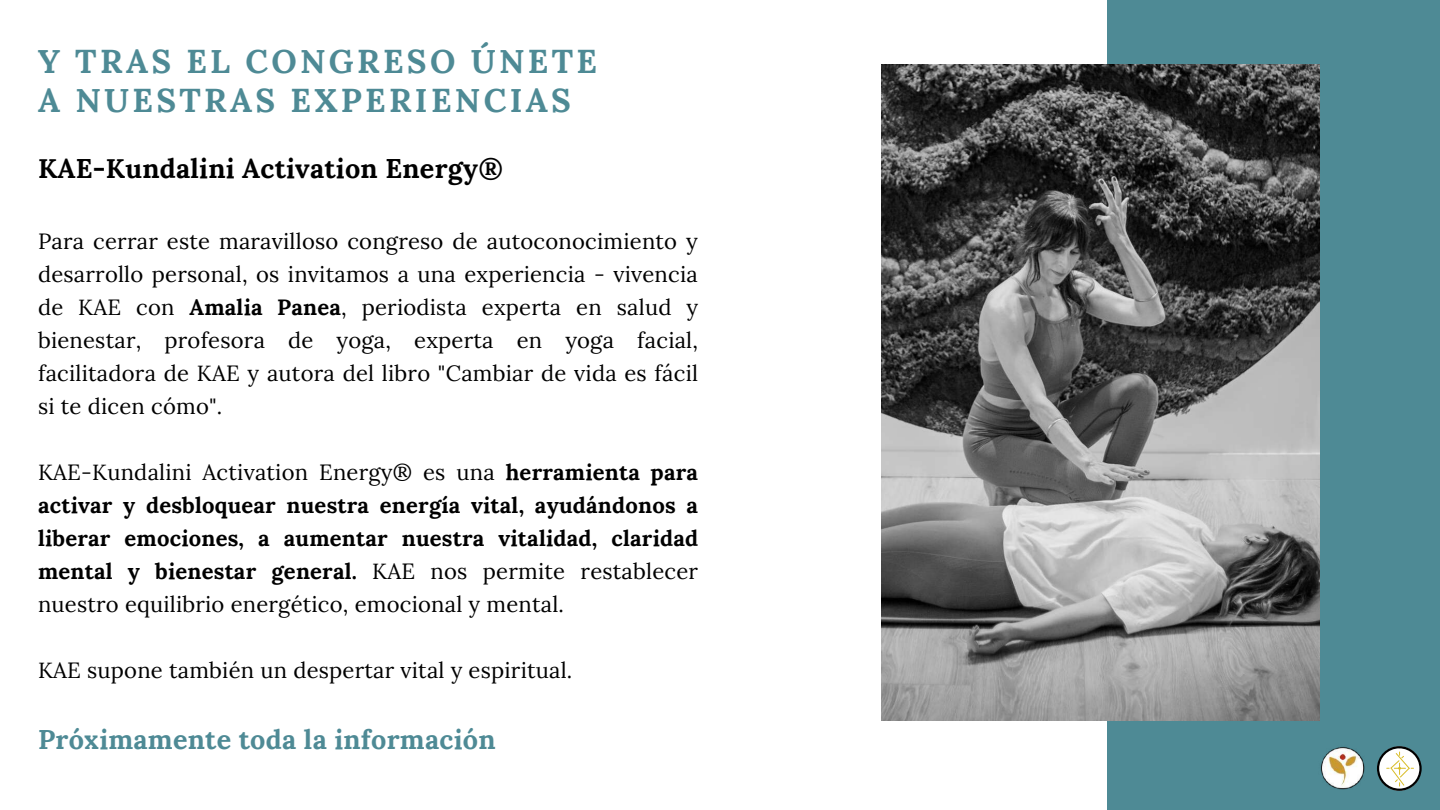
<style>
.page{position:relative;width:1440px;height:810px;background:#fff}
.page>*{position:absolute;margin:0;border:0;box-sizing:border-box;transform-origin:0 0}
.t1{font:700 33px/39px "Lora";letter-spacing:.1em;color:#4e8a95}
.t2{font:700 27px "Lora";letter-spacing:.01em;color:#000}
.t3{font:700 27px "Lora";letter-spacing:.01em;color:#4e8a95}
.t4{font:22px/33px "Lora";letter-spacing:.01em;color:#000;text-align:justify}
.t5{font:700 22px/33px "Lora";letter-spacing:.01em;color:#000;text-align:justify}
.s1{font-weight:700}
.s2{font-weight:400}
</style>
<div class="page">
<div style="left:1107px;top:0;width:333px;height:810px;background:#4e8a95"></div>
<img style="left:1321px;top:747px;width:44px;height:43px">
<svg style="left:1377px;top:746px;width:45px;height:45px"></svg>
<img style="left:881px;top:65px;width:438px;height:656px">
<h1 class="t1" style="left:38px;top:41px;width:561px">Y TRAS EL CONGRESO ÚNETE<br>A NUESTRAS EXPERIENCIAS</h1>
<p class="t2" style="left:38px;top:151px;width:467px">KAE-Kundalini Activation Energy®</p>
<p class="t4" style="left:38px;top:224px;width:662px">Para cerrar este maravilloso congreso de autoconocimiento y desarrollo personal, os invitamos a una experiencia - vivencia de KAE con <span class="s1">Amalia Panea</span>, periodista experta en salud y bienestar, profesora de yoga, experta en yoga facial, facilitadora de KAE y autora del libro "Cambiar de vida es fácil si te dicen cómo".</p>
<p class="t5" style="left:38px;top:455px;width:662px"><span class="s2">KAE-Kundalini Activation Energy® es una</span> herramienta para activar y desbloquear nuestra energía vital, ayudándonos a liberar emociones, a aumentar nuestra vitalidad, claridad mental y bienestar general. <span class="s2">KAE nos permite restablecer nuestro equilibrio energético, emocional y mental.</span></p>
<p class="t4" style="left:38px;top:653px;width:536px">KAE supone también un despertar vital y espiritual.</p>
<p class="t3" style="left:38px;top:722px;width:459px">Próximamente toda la información</p>
</div>
